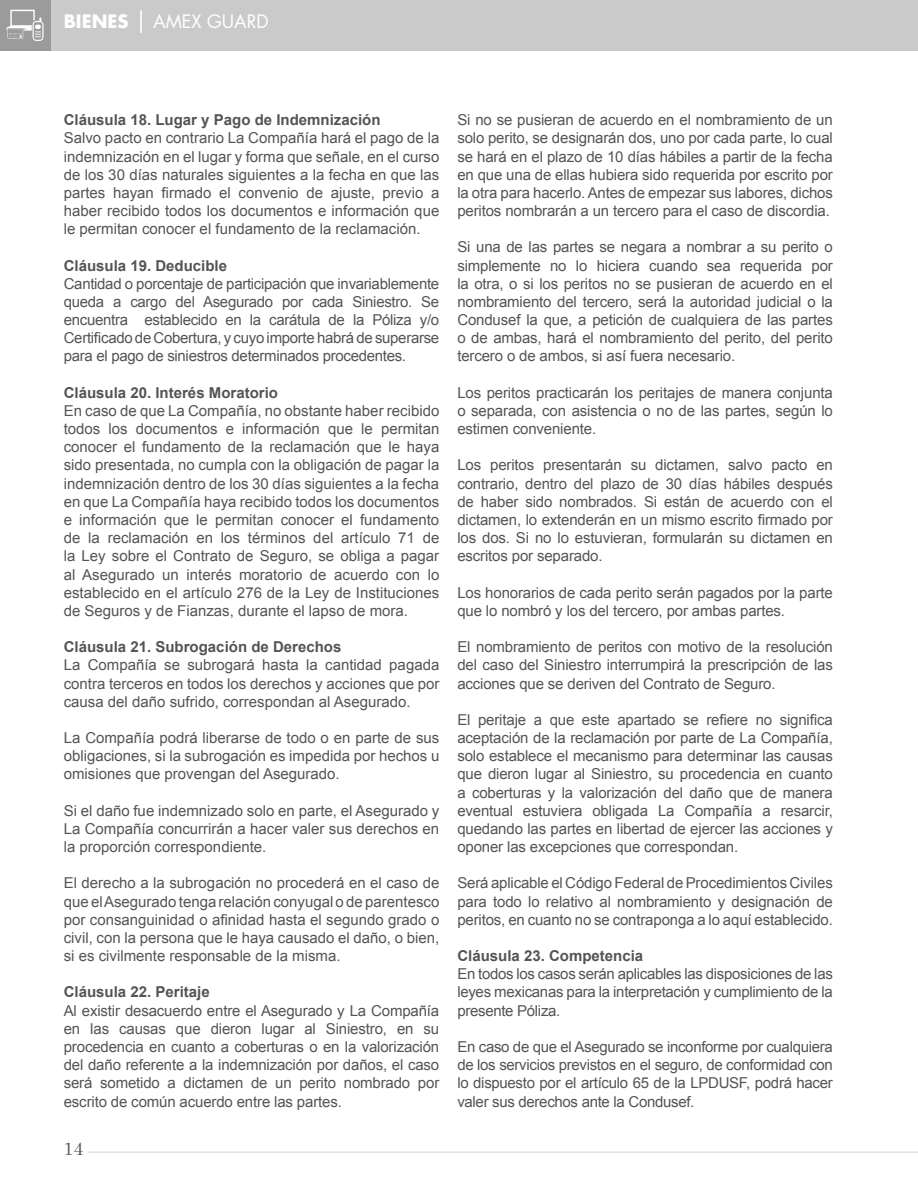
<style>
.page{position:relative;width:918px;height:1191px;background:#fff}
.page>*{position:absolute;margin:0;border:0;box-sizing:border-box;transform-origin:0 0}
.t1{font:18px "Futura Std";color:#fff}
.t2{font:18px "Century Schoolbook";color:#545455}
.t3{font:15px/18.1px "Arial";letter-spacing:-.01em;color:#545455;text-align:justify}
.t4{font:700 15px "Arial";color:#545455}
.s1{font-weight:700}
.s2{font-size:22.5px}
</style>
<div class="page">
<hr style="left:88px;top:1151px;width:830px;height:2px;background:#e4e4e4">
<div style="left:0;top:0;width:918px;height:51px;background:#cacaca"></div>
<div style="left:0;top:0;width:51px;height:51px;background:#9b9b9c"></div>
<svg style="left:7px;top:10px;width:37px;height:31px"></svg>
<p class="t1" style="left:64px;top:10px;width:206px"><span class="s1">BIENES</span> <span class="s2">|</span> AMEX GUARD</p>
<p class="t4" style="left:64px;top:110px;width:318px">Cláusula 18. Lugar y Pago de Indemnización</p>
<p class="t3" style="left:64px;top:129px;width:377px">Salvo pacto en contrario La Compañía hará el pago de la indemnización en el lugar y forma que señale, en el curso de los 30 días naturales siguientes a la fecha en que las partes hayan firmado el convenio de ajuste, previo a haber recibido todos los documentos e información que le permitan conocer el fundamento de la reclamación.</p>
<p class="t4" style="left:64px;top:255px;width:165px">Cláusula 19. Deducible</p>
<p class="t3" style="left:64px;top:274px;width:377px">Cantidad o porcentaje de participación que invariablemente queda a cargo del Asegurado por cada Siniestro. Se encuentra establecido en la carátula de la Póliza y/o Certificado de Cobertura, y cuyo importe habrá de superarse para el pago de siniestros determinados procedentes.</p>
<p class="t4" style="left:64px;top:383px;width:216px">Cláusula 20. Interés Moratorio</p>
<p class="t3" style="left:64px;top:402px;width:377px">En caso de que La Compañía, no obstante haber recibido todos los documentos e información que le permitan conocer el fundamento de la reclamación que le haya sido presentada, no cumpla con la obligación de pagar la indemnización dentro de los 30 días siguientes a la fecha en que La Compañía haya recibido todos los documentos e información que le permitan conocer el fundamento de la reclamación en los términos del artículo 71 de la Ley sobre el Contrato de Seguro, se obliga a pagar al Asegurado un interés moratorio de acuerdo con lo establecido en el artículo 276 de la Ley de Instituciones de Seguros y de Fianzas, durante el lapso de mora.</p>
<p class="t4" style="left:64px;top:637px;width:279px">Cláusula 21. Subrogación de Derechos</p>
<p class="t3" style="left:64px;top:656px;width:377px">La Compañía se subrogará hasta la cantidad pagada contra terceros en todos los derechos y acciones que por causa del daño sufrido, correspondan al Asegurado.</p>
<p class="t3" style="left:64px;top:729px;width:377px">La Compañía podrá liberarse de todo o en parte de sus obligaciones, si la subrogación es impedida por hechos u omisiones que provengan del Asegurado.</p>
<p class="t3" style="left:64px;top:801px;width:377px">Si el daño fue indemnizado solo en parte, el Asegurado y La Compañía concurrirán a hacer valer sus derechos en la proporción correspondiente.</p>
<p class="t3" style="left:64px;top:874px;width:377px">El derecho a la subrogación no procederá en el caso de que el Asegurado tenga relación conyugal o de parentesco por consanguinidad o afinidad hasta el segundo grado o civil, con la persona que le haya causado el daño, o bien, si es civilmente responsable de la misma.</p>
<p class="t4" style="left:64px;top:982px;width:147px">Cláusula 22. Peritaje</p>
<p class="t3" style="left:64px;top:1001px;width:377px">Al existir desacuerdo entre el Asegurado y La Compañía en las causas que dieron lugar al Siniestro, en su procedencia en cuanto a coberturas o en la valorización del daño referente a la indemnización por daños, el caso será sometido a dictamen de un perito nombrado por escrito de común acuerdo entre las partes.</p>
<p class="t2" style="left:63px;top:1137px;width:22px">14</p>
<p class="t3" style="left:457px;top:111px;width:377px">Si no se pusieran de acuerdo en el nombramiento de un solo perito, se designarán dos, uno por cada parte, lo cual se hará en el plazo de 10 días hábiles a partir de la fecha en que una de ellas hubiera sido requerida por escrito por la otra para hacerlo. Antes de empezar sus labores, dichos peritos nombrarán a un tercero para el caso de discordia.</p>
<p class="t3" style="left:457px;top:238px;width:377px">Si una de las partes se negara a nombrar a su perito o simplemente no lo hiciera cuando sea requerida por la otra, o si los peritos no se pusieran de acuerdo en el nombramiento del tercero, será la autoridad judicial o la Condusef la que, a petición de cualquiera de las partes o de ambas, hará el nombramiento del perito, del perito tercero o de ambos, si así fuera necesario.</p>
<p class="t3" style="left:457px;top:383px;width:377px">Los peritos practicarán los peritajes de manera conjunta o separada, con asistencia o no de las partes, según lo estimen conveniente.</p>
<p class="t3" style="left:457px;top:456px;width:377px">Los peritos presentarán su dictamen, salvo pacto en contrario, dentro del plazo de 30 días hábiles después de haber sido nombrados. Si están de acuerdo con el dictamen, lo extenderán en un mismo escrito firmado por los dos. Si no lo estuvieran, formularán su dictamen en escritos por separado.</p>
<p class="t3" style="left:457px;top:583px;width:377px">Los honorarios de cada perito serán pagados por la parte que lo nombró y los del tercero, por ambas partes.</p>
<p class="t3" style="left:457px;top:638px;width:377px">El nombramiento de peritos con motivo de la resolución del caso del Siniestro interrumpirá la prescripción de las acciones que se deriven del Contrato de Seguro.</p>
<p class="t3" style="left:457px;top:710px;width:377px">El peritaje a que este apartado se refiere no significa aceptación de la reclamación por parte de La Compañía, solo establece el mecanismo para determinar las causas que dieron lugar al Siniestro, su procedencia en cuanto a coberturas y la valorización del daño que de manera eventual estuviera obligada La Compañía a resarcir, quedando las partes en libertad de ejercer las acciones y oponer las excepciones que correspondan.</p>
<p class="t3" style="left:457px;top:874px;width:377px">Será aplicable el Código Federal de Procedimientos Civiles para todo lo relativo al nombramiento y designación de peritos, en cuanto no se contraponga a lo aquí establecido.</p>
<p class="t4" style="left:457px;top:946px;width:187px">Cláusula 23. Competencia</p>
<p class="t3" style="left:457px;top:965px;width:377px">En todos los casos serán aplicables las disposiciones de las leyes mexicanas para la interpretación y cumplimiento de la presente Póliza.</p>
<p class="t3" style="left:457px;top:1037px;width:377px">En caso de que el Asegurado se inconforme por cualquiera de los servicios previstos en el seguro, de conformidad con lo dispuesto por el artículo 65 de la LPDUSF, podrá hacer valer sus derechos ante la Condusef.</p>
</div>
